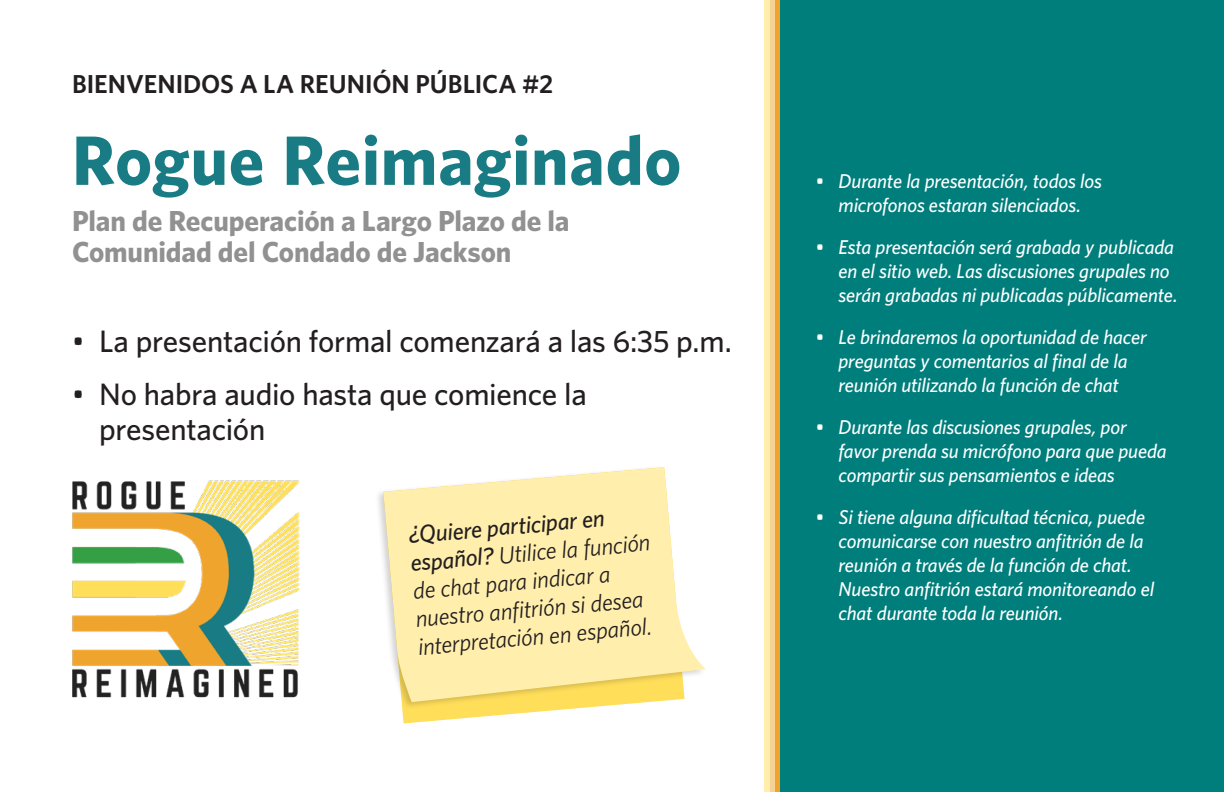
<style>
.page{position:relative;width:1224px;height:792px;background:#fff}
.page>*{position:absolute;margin:0;border:0;box-sizing:border-box;transform-origin:0 0}
.t1{font:700 70px "Whitney";letter-spacing:.01em;color:#197c84}
.t2{font:500 31px/35px "Whitney";letter-spacing:-.01em;color:#231f20}
.t3{font:700 29px/31px "Whitney";letter-spacing:-.005em;color:#919191}
.t4{font:600 26px "Whitney";color:#231f20}
.t5{font:italic 24px/28px "Whitney";color:#231f20}
.t6{font:italic 500 20px/24px "Whitney";letter-spacing:-.005em;color:#fff}
.s1{font-weight:400}
.s2{font-weight:500}
.s3{font-style:normal}
</style>
<div class="page">
<div style="left:780px;top:0;width:444px;height:792px;background:#007e7c"></div>
<div style="left:775px;top:0;width:5px;height:792px;background:#efa42d"></div>
<div style="left:769px;top:0;width:6px;height:792px;background:#f7d296"></div>
<div style="left:764px;top:0;width:5px;height:792px;background:#ffeeac"></div>
<img style="left:72px;top:480px;width:228px;height:218px">
<svg style="left:402px;top:710px;width:155px;height:13px"></svg>
<div style="left:374px;top:465px;width:333px;height:245px;background:#231f20;opacity:.2"></div>
<svg style="left:383px;top:467px;width:323px;height:235px;fill:#ffeeac"></svg>
<h3 class="t4" style="left:72px;top:66px;width:483px">BIENVENIDOS A LA REUNIÓN PÚBLICA #2</h3>
<h1 class="t1" style="left:72px;top:113px;width:611px">Rogue Reimaginado</h1>
<h3 class="t3" style="left:72px;top:205px;width:499px">Plan de Recuperación a Largo Plazo de la<br>Comunidad del Condado de Jackson</h3>
<h2 class="t2" style="left:72px;top:324px;width:661px"><span class="s1">•</span> La presentación formal comenzará a las 6:35 p.m.</h2>
<h2 class="t2" style="left:99px;top:377px;width:489px;text-indent:-27px"><span class="s1">•</span> No habra audio hasta que comience la presentación</h2>
<p class="t5" style="left:407px;top:521px;width:242px;rotate:-5deg"><span class="s2">¿Quiere participar en español?</span> Utilice la función de chat para indicar a nuestro anfitrión si desea interpretación en español.</p>
<p class="t6" style="left:816px;top:169px;width:287px;text-align:center"><span class="s3">•</span> Durante la presentación, todos los microfonos estaran silenciados.</p>
<p class="t6" style="left:838px;top:235px;width:341px;text-indent:-22px"><span class="s3">•</span> Esta presentación será grabada y publicada en el sitio web. Las discusiones grupales no serán grabadas ni publicadas públicamente.</p>
<p class="t6" style="left:816px;top:325px;width:332px;text-align:center"><span class="s3">•</span> Le brindaremos la oportunidad de hacer preguntas y comentarios al final de la reunión utilizando la función de chat</p>
<p class="t6" style="left:838px;top:415px;width:330px;text-indent:-22px"><span class="s3">•</span> Durante las discusiones grupales, por favor prenda su micrófono para que pueda compartir sus pensamientos e ideas</p>
<p class="t6" style="left:838px;top:505px;width:317px;text-indent:-22px"><span class="s3">•</span> Si tiene alguna dificultad técnica, puede comunicarse con nuestro anfitrión de la reunión a través de la función de chat.<br>Nuestro anfitrión estará monitoreando el chat durante toda la reunión.</p>
</div>
